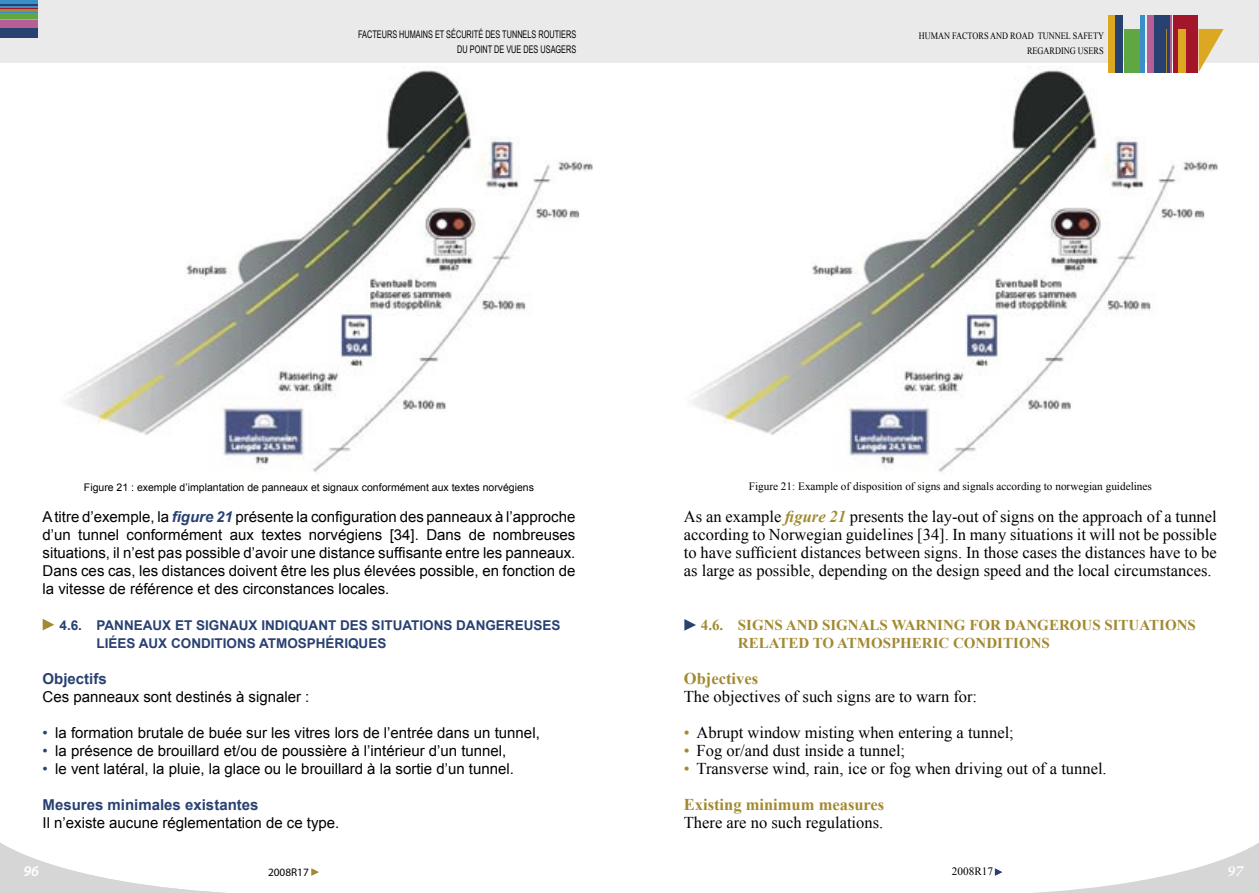
<style>
.page{position:relative;width:1259px;height:893px;background:#fff}
.page>*{position:absolute;margin:0;border:0;box-sizing:border-box;transform-origin:0 0}
.texte_courant_EV{font:16.5px/18px "Times New Roman";color:#000;text-align:justify}
.énumération_VE_avec_puce{font:16.5px "Times New Roman";color:#000}
.Sous-titre_VE{font:700 16.5px "Times New Roman";color:#a28a32}
.texte_courant_VF{font:15px/18px "Arial";color:#000;text-align:justify}
.énumération_VF_avec_puce{font:15px "Arial";color:#000}
.Intertitre_VE{font:700 15px/18px "Times New Roman";color:#a28a32}
.Sous-titre_VF{font:700 15px "Arial";color:#294171}
.t1{font:italic 600 15px "Myriad Pro";color:#fff}
.t2{font:italic 600 15px "Warnock Pro";color:#fff}
.Intertitre_VF{font:700 13.5px/18px "Arial";color:#294171}
.legende___footnote_E{font:11.25px "Times New Roman";color:#000}
.t3{font:11.25px "Myriad Pro";color:#000}
.legende___footnote_F{font:10.5px "Arial";color:#000}
.t4{font:10.5px/15px "Arial Narrow";color:#000;text-align:right;scale:.85 1}
.t5{font:9.75px/15px "Times New Roman";color:#000;text-align:right;scale:.85 1}
.s1{font-weight:700;font-style:italic;color:#294171}
.s2{color:#294171}
.s3{font-weight:700;font-style:italic;color:#a28a32}
.s4{color:#a28a32}
</style>
<div class="page">
<svg style="left:684px;top:619px;width:12px;height:12px"></svg>
<svg style="left:43px;top:619px;width:11px;height:11px"></svg>
<svg style="left:0;top:842px;width:212px;height:50px"></svg>
<hr style="left:0;top:892px;width:268px;height:1px;background:#d6d6d6">
<svg style="left:311px;top:868px;width:8px;height:8px"></svg>
<svg style="left:994px;top:843px;width:265px;height:50px"></svg>
<div style="left:0;top:0;width:629px;height:63px;background:#eaeaea"></div>
<hr style="left:0;top:8px;width:38px;height:1px;background:#a31629">
<div style="left:0;top:0;width:38px;height:8px;background:#3b8fc8"></div>
<hr style="left:0;top:9px;width:38px;height:3px;background:#a28a32">
<div style="left:0;top:12px;width:38px;height:7px;background:#5fa841"></div>
<hr style="left:0;top:19px;width:38px;height:2px;background:#dda821">
<div style="left:0;top:21px;width:38px;height:7px;background:#b85e96"></div>
<div style="left:0;top:28px;width:38px;height:9px;background:#294171"></div>
<hr style="left:0;top:12px;width:38px;height:1px;background:#3b8fc8">
<hr style="left:0;top:4px;width:38px;height:2px;background:#294171">
<div style="left:629px;top:0;width:630px;height:63px;background:#eaeaea"></div>
<img style="left:693px;top:66px;width:525px;height:406px">
<img style="left:67px;top:70px;width:526px;height:402px">
<div style="left:1107px;top:15px;width:7px;height:57px;background:#dda821"></div>
<div style="left:1115px;top:15px;width:7px;height:57px;background:#294171"></div>
<div style="left:1123px;top:29px;width:16px;height:43px;background:#5fa841"></div>
<hr style="left:1140px;top:15px;width:4px;height:57px;background:#3b8fc8">
<svg style="left:1198px;top:29px;width:25px;height:43px"></svg>
<div style="left:1173px;top:15px;width:24px;height:57px;background:#a31629"></div>
<div style="left:1147px;top:15px;width:25px;height:57px;background:#b85e96"></div>
<div style="left:1154px;top:15px;width:16px;height:57px;background:#294171"></div>
<div style="left:1178px;top:29px;width:7px;height:43px;background:#dda821"></div>
<hr style="left:1166px;top:29px;width:1px;height:43px;background:#a28a32">
<p class="t4" style="left:358px;top:27px;width:258px">FACTEURS HUMAINS ET SÉCURITÉ DES TUNNELS ROUTIERS<br>DU POINT DE VUE DES USAGERS</p>
<p class="t5" style="left:918px;top:28px;width:219px">HUMAN FACTORS AND ROAD TUNNEL SAFETY<br>REGARDING USERS</p>
<p class="legende___footnote_F" style="left:84px;top:481px;width:451px">Figure 21 : exemple d’implantation de panneaux et signaux conformément aux textes norvégiens</p>
<p class="texte_courant_VF" style="left:43px;top:508px;width:534px">A titre d’exemple, la <span class="s1">figure 21</span> présente la configuration des panneaux à l’approche d’un tunnel conformément aux textes norvégiens [34]. Dans de nombreuses situations, il n’est pas possible d’avoir une distance suffisante entre les panneaux.<br>Dans ces cas, les distances doivent être les plus élevées possible, en fonction de la vitesse de référence et des circonstances locales.</p>
<p class="Intertitre_VF" style="left:97px;top:617px;width:465px;text-indent:-37px">4.6. PANNEAUX ET SIGNAUX INDIQUANT DES SITUATIONS DANGEREUSES<br>LIÉES AUX CONDITIONS ATMOSPHÉRIQUES</p>
<p class="Sous-titre_VF" style="left:43px;top:669px;width:66px">Objectifs</p>
<p class="texte_courant_VF" style="left:43px;top:688px;width:268px">Ces panneaux sont destinés à signaler :</p>
<p class="énumération_VF_avec_puce" style="left:43px;top:723px;width:499px"><span class="s2">•</span> la formation brutale de buée sur les vitres lors de l’entrée dans un tunnel,</p>
<p class="énumération_VF_avec_puce" style="left:43px;top:741px;width:465px"><span class="s2">•</span> la présence de brouillard et/ou de poussière à l’intérieur d’un tunnel,</p>
<p class="énumération_VF_avec_puce" style="left:43px;top:759px;width:473px"><span class="s2">•</span> le vent latéral, la pluie, la glace ou le brouillard à la sortie d’un tunnel.</p>
<p class="Sous-titre_VF" style="left:43px;top:795px;width:217px">Mesures minimales existantes</p>
<p class="texte_courant_VF" style="left:43px;top:814px;width:298px">Il n’existe aucune réglementation de ce type.</p>
<p class="legende___footnote_E" style="left:749px;top:479px;width:405px">Figure 21: Example of disposition of signs and signals according to norwegian guidelines</p>
<p class="texte_courant_EV" style="left:684px;top:507px;width:534px">As an example <span class="s3">figure 21</span> presents the lay-out of signs on the approach of a tunnel according to Norwegian guidelines [34]. In many situations it will not be possible to have sufficient distances between signs. In those cases the distances have to be as large as possible, depending on the design speed and the local circumstances.</p>
<p class="Intertitre_VE" style="left:738px;top:616px;width:459px;text-indent:-37px">4.6. SIGNS AND SIGNALS WARNING FOR DANGEROUS SITUATIONS<br>RELATED TO ATMOSPHERIC CONDITIONS</p>
<p class="Sous-titre_VE" style="left:684px;top:667px;width:76px">Objectives</p>
<p class="texte_courant_EV" style="left:684px;top:687px;width:295px">The objectives of such signs are to warn for:</p>
<p class="énumération_VE_avec_puce" style="left:684px;top:721px;width:331px"><span class="s4">•</span> Abrupt window misting when entering a tunnel;</p>
<p class="énumération_VE_avec_puce" style="left:684px;top:739px;width:223px"><span class="s4">•</span> Fog or/and dust inside a tunnel;</p>
<p class="énumération_VE_avec_puce" style="left:684px;top:757px;width:424px"><span class="s4">•</span> Transverse wind, rain, ice or fog when driving out of a tunnel.</p>
<p class="Sous-titre_VE" style="left:684px;top:793px;width:202px">Existing minimum measures</p>
<p class="texte_courant_EV" style="left:684px;top:813px;width:201px">There are no such regulations.</p>
<p class="t1" style="left:23px;top:863px;width:17px">96</p>
<p class="t3" style="left:268px;top:866px;width:42px">2008R17</p>
<p class="legende___footnote_E" style="left:952px;top:864px;width:43px">2008R17</p>
<p class="t2" style="left:1227px;top:862px;width:17px">97</p>
</div>
